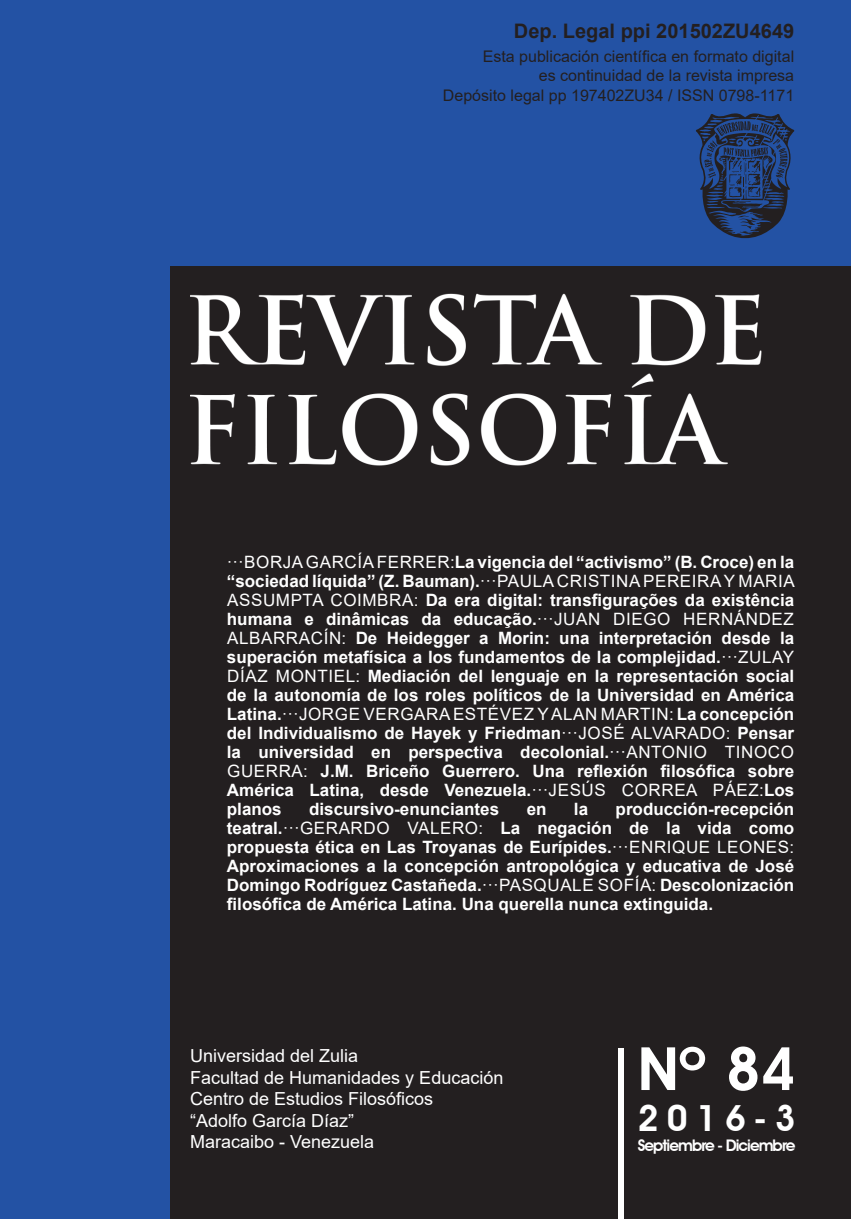
<style>
.page{position:relative;width:851px;height:1219px;background:#fff}
.page>*{position:absolute;margin:0;border:0;box-sizing:border-box;transform-origin:0 0}
.CITAS{font:600 60px "Avant Garde IT Cby BT";color:#fff}
.CITAS-2{font:600 36px "Avant Garde IT Cby BT";color:#fff}
.Genérico{font:700 20px "Arial";color:#231f20}
.t1{font:18px/21.6px "Arial";color:#fff}
.TUTULO_Articulo{font:700 17px/19px "Arial";color:#fff;text-align:justify}
.Genérico-2{font:16px "Arial";color:#231f20}
.CITAS-3{font:600 16px "Avant Garde IT Cby BT";letter-spacing:-.06em;color:#fff}
.s1{font-weight:400}
</style>
<div class="page">
<div style="left:0;top:0;width:850px;height:1219px;background:#2352a4"></div>
<div style="left:170px;top:266px;width:680px;height:953px;background:#231f20"></div>
<img style="left:190px;top:293px;width:572px;height:173px">
<svg style="left:696px;top:113px;width:98px;height:126px"></svg>
<div style="left:618px;top:1049px;width:6px;height:170px;background:#fff"></div>
<p class="Genérico" style="left:514px;top:17px;width:282px">Dep. Legal ppi 201502ZU4649</p>
<p class="Genérico-2" style="left:482px;top:46px;width:313px">Esta publicación científica en formato digital</p>
<p class="Genérico-2" style="left:538px;top:65px;width:257px">es continuidad de la revista impresa</p>
<p class="Genérico-2" style="left:443px;top:84px;width:353px">Depósito legal pp 197402ZU34 / ISSN 0798-1171</p>
<p class="TUTULO_Articulo" style="left:227px;top:553px;width:569px"><span class="s1">···BORJA GARCÍA FERRER:</span>La vigencia del “activismo” (B. Croce) en la “sociedad líquida” (Z. Bauman).<span class="s1">···PAULA CRISTINA PEREIRA Y MARIA ASSUMPTA COIMBRA:</span> Da era digital: transfigurações da existência humana e dinâmicas da educação.<span class="s1">···JUAN DIEGO HERNÁNDEZ ALBARRACÍN:</span> De Heidegger a Morin: una interpretación desde la superación metafísica a los fundamentos de la complejidad.<span class="s1">···ZULAY DÍAZ MONTIEL:</span> Mediación del lenguaje en la representación social de la autonomía de los roles políticos de la Universidad en América Latina.<span class="s1">···JORGE VERGARA ESTÉVEZ Y ALAN MARTIN:</span> La concepción del Individualismo de Hayek y Friedman<span class="s1">···JOSÉ ALVARADO:</span> Pensar la universidad en perspectiva decolonial.<span class="s1">···ANTONIO TINOCO GUERRA:</span> J.M. Briceño Guerrero. Una reflexión filosófica sobre América Latina, desde Venezuela.<span class="s1">···JESÚS CORREA PÁEZ:</span>Los planos</p>
<p class="TUTULO_Articulo" style="left:227px;top:800px;width:568px;text-indent:388px">producción-recepción teatral.<span class="s1">···GERARDO VALERO:</span> La negación de la vida como propuesta ética en Las Troyanas de Eurípides.<span class="s1">···ENRIQUE LEONES:<br></span>Aproximaciones a la concepción antropológica y educativa de José Domingo Rodríguez Castañeda.<span class="s1">···PASQUALE SOFÍA:</span> Descolonización filosófica de América Latina. Una querella nunca extinguida.</p>
<p class="TUTULO_Articulo" style="left:309px;top:800px;width:191px">discursivo-enunciantes</p>
<p class="TUTULO_Articulo" style="left:526px;top:800px;width:21px">en</p>
<p class="TUTULO_Articulo" style="left:574px;top:800px;width:16px">la</p>
<p class="t1" style="left:190px;top:1045px;width:315px">Universidad del Zulia<br>Facultad de Humanidades y Educación<br>Centro de Estudios Filosóficos<br>“Adolfo García Díaz”<br>Maracaibo - Venezuela</p>
<p class="CITAS" style="left:637px;top:1033px;width:159px">Nº 84</p>
<p class="CITAS-2" style="left:637px;top:1097px;width:159px">2016-3</p>
<p class="CITAS-3" style="left:637px;top:1136px;width:159px">Septiembre - Diciembre</p>
</div>
